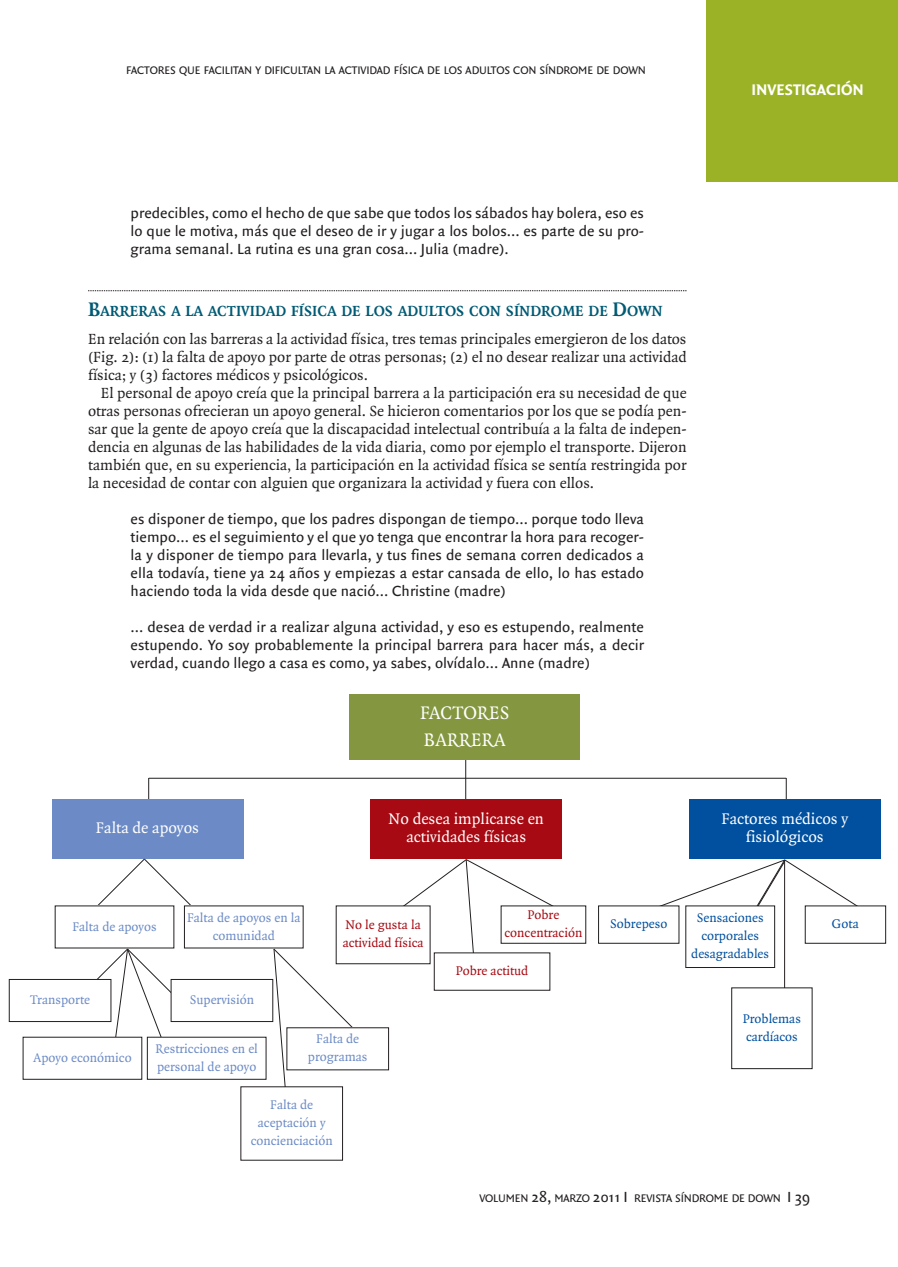
<style>
.page{position:relative;width:898px;height:1267px;background:#fff}
.page>*{position:absolute;margin:0;border:0;box-sizing:border-box;transform-origin:0 0}
.t1{font:19.5px/27px "Quadraat";color:#fff}
.t2{font:16.5px/18px "Quadraat";color:#fff;text-align:center}
.t3{font:700 16.5px "Quadraat Sans";color:#fff}
.t4{font:15.75px/18px "Quadraat";color:#231f20}
.t5{font:15.75px/18px "Quadraat Sans";color:#231f20;text-align:justify}
.t6{font:13.5px/18px "Quadraat";color:#6c8bc6;text-align:center}
.t7{font:13.5px/18px "Quadraat";color:#01509f;text-align:center}
.t8{font:13.5px/18px "Quadraat";color:#a70a12;text-align:center}
.t9{font:11.85px "Quadraat Sans";letter-spacing:-.015em;color:#231f20}
.s1{font-weight:700;font-size:21px;color:#005a74}
.s2{font-weight:700;color:#005a74}
.s3{font-size:15.75px}
</style>
<div class="page">
<div style="left:705px;top:0;width:192px;height:182px;background:#9cb226"></div>
<svg style="left:88px;top:290px;width:598px;height:1px"></svg>
<hr style="left:465px;top:751px;width:1px;height:102px;background:#231f20">
<div style="left:349px;top:694px;width:231px;height:66px;background:#849740"></div>
<div style="left:370px;top:799px;width:192px;height:59px;background:#a70a12"></div>
<hr style="left:149px;top:778px;width:637px;height:1px;background:#231f20">
<hr style="left:785px;top:778px;width:1px;height:76px;background:#231f20">
<hr style="left:148px;top:778px;width:1px;height:72px;background:#231f20">
<div style="left:52px;top:799px;width:191px;height:59px;background:#6c8bc6"></div>
<div style="left:688px;top:799px;width:192px;height:59px;background:#01509f"></div>
<svg style="left:77px;top:858px;width:132px;height:68px"></svg>
<div style="left:184px;top:906px;width:119px;height:42px;background:#fff"></div>
<svg style="left:91px;top:948px;width:103px;height:117px"></svg>
<div style="left:171px;top:979px;width:102px;height:42px;background:#fff"></div>
<div style="left:171px;top:979px;width:102px;height:42px;border:1px solid #231f20"></div>
<div style="left:147px;top:1037px;width:119px;height:42px;background:#fff"></div>
<div style="left:55px;top:906px;width:119px;height:42px;background:#fff"></div>
<div style="left:9px;top:979px;width:102px;height:42px;background:#fff"></div>
<div style="left:9px;top:979px;width:102px;height:42px;border:1px solid #231f20"></div>
<div style="left:23px;top:1037px;width:119px;height:42px;background:#fff"></div>
<svg style="left:273px;top:948px;width:85px;height:143px"></svg>
<div style="left:287px;top:1027px;width:101px;height:43px;background:#fff"></div>
<div style="left:241px;top:1086px;width:101px;height:74px;background:#fff"></div>
<svg style="left:404px;top:859px;width:159px;height:101px"></svg>
<div style="left:501px;top:906px;width:84px;height:37px;background:#fff"></div>
<div style="left:336px;top:906px;width:94px;height:57px;background:#fff"></div>
<div style="left:336px;top:905px;width:94px;height:59px;border:1px solid #231f20"></div>
<div style="left:434px;top:953px;width:115px;height:37px;background:#fff"></div>
<hr style="left:784px;top:860px;width:1px;height:137px;background:#231f20">
<svg style="left:662px;top:859px;width:195px;height:56px"></svg>
<div style="left:804px;top:906px;width:81px;height:37px;background:#fff"></div>
<div style="left:685px;top:906px;width:89px;height:61px;background:#fff"></div>
<div style="left:598px;top:906px;width:80px;height:37px;background:#fff"></div>
<div style="left:731px;top:988px;width:80px;height:80px;background:#fff"></div>
<div style="left:731px;top:987px;width:81px;height:82px;border:1px solid #231f20"></div>
<p class="t9" style="left:126px;top:65px;width:521px">FACTORES QUE FACILITAN Y DIFICULTAN LA ACTIVIDAD FÍSICA DE LOS ADULTOS CON SÍNDROME DE DOWN</p>
<p class="t5" style="left:131px;top:205px;width:515px">predecibles, como el hecho de que sabe que todos los sábados hay bolera, eso es lo que le motiva, más que el deseo de ir y jugar a los bolos... es parte de su pro&shy;grama semanal. La rutina es una gran cosa... Julia (madre).</p>
<p class="t4" style="left:88px;top:298px;width:599px;line-height:27.9px"><span class="s1">B</span><span class="s2">ARRERAS A LA ACTIVIDAD FÍSICA DE LOS ADULTOS CON SÍNDROME DE</span> <span class="s1">D</span><span class="s2">OWN<br></span>En relación con las barreras a la actividad física, tres temas principales emergieron de los datos</p>
<p class="t4" style="left:88px;top:349px;width:600px">(Fig. 2): (1) la falta de apoyo por parte de otras personas; (2) el no desear realizar una actividad física; y (3) factores médicos y psicológicos.</p>
<p class="t4" style="left:88px;top:385px;width:600px;text-align:justify;text-indent:13px">El personal de apoyo creía que la principal barrera a la participación era su necesidad de que otras personas ofrecieran un apoyo general. Se hicieron comentarios por los que se podía pen&shy;sar que la gente de apoyo creía que la discapacidad intelectual contribuía a la falta de indepen&shy;dencia en algunas de las habilidades de la vida diaria, como por ejemplo el transporte. Dijeron también que, en su experiencia, la participación en la actividad física se sentía restringida por la necesidad de contar con alguien que organizara la actividad y fuera con ellos.</p>
<p class="t5" style="left:131px;top:511px;width:515px">es disponer de tiempo, que los padres dispongan de tiempo... porque todo lleva tiempo... es el seguimiento y el que yo tenga que encontrar la hora para recoger&shy;la y disponer de tiempo para llevarla, y tus fines de semana corren dedicados a ella todavía, tiene ya 24 años y empiezas a estar cansada de ello, lo has estado haciendo toda la vida desde que nació... Christine (madre)</p>
<p class="t5" style="left:131px;top:619px;width:514px">... desea de verdad ir a realizar alguna actividad, y eso es estupendo, realmente estupendo. Yo soy probablemente la principal barrera para hacer más, a decir verdad, cuando llego a casa es como, ya sabes, olvídalo... Anne (madre)</p>
<p class="t1" style="left:420px;top:700px;width:91px">FACTORES<br>BARRERA</p>
<p class="t3" style="left:751px;top:83px;width:114px">INVESTIGACIÓN</p>
<p class="t2" style="left:96px;top:820px;width:105px">Falta de apoyos</p>
<p class="t2" style="left:721px;top:811px;width:128px">Factores médicos y fisiológicos</p>
<p class="t2" style="left:388px;top:811px;width:157px">No desea implicarse en actividades físicas</p>
<p class="t6" style="left:72px;top:918px;width:86px">Falta de apoyos</p>
<p class="t6" style="left:187px;top:909px;width:115px">Falta de apoyos en la comunidad</p>
<p class="t8" style="left:342px;top:917px;width:82px;text-align:left">No le gusta la actividad física</p>
<p class="t6" style="left:30px;top:992px;width:61px">Transporte</p>
<p class="t6" style="left:33px;top:1049px;width:100px">Apoyo económico</p>
<p class="t6" style="left:190px;top:992px;width:66px">Supervisión</p>
<p class="t6" style="left:155px;top:1040px;width:104px;text-align:left">Restricciones en el personal de apoyo</p>
<p class="t6" style="left:308px;top:1031px;width:61px">Falta de programas</p>
<p class="t6" style="left:250px;top:1096px;width:83px">Falta de aceptación y concienciación</p>
<p class="t8" style="left:504px;top:907px;width:79px">Pobre concentración</p>
<p class="t8" style="left:455px;top:963px;width:74px">Pobre actitud</p>
<p class="t7" style="left:610px;top:916px;width:59px">Sobrepeso</p>
<p class="t7" style="left:691px;top:910px;width:79px">Sensaciones corporales desagradables</p>
<p class="t7" style="left:742px;top:1010px;width:60px;text-align:left">Problemas cardíacos</p>
<p class="t7" style="left:831px;top:916px;width:29px">Gota</p>
<p class="t9" style="left:479px;top:1193px;width:332px">VOLUMEN <span class="s3">28,</span> MARZO <span class="s3">2011 I</span> REVISTA SÍNDROME DE DOWN <span class="s3">I 39</span></p>
</div>
